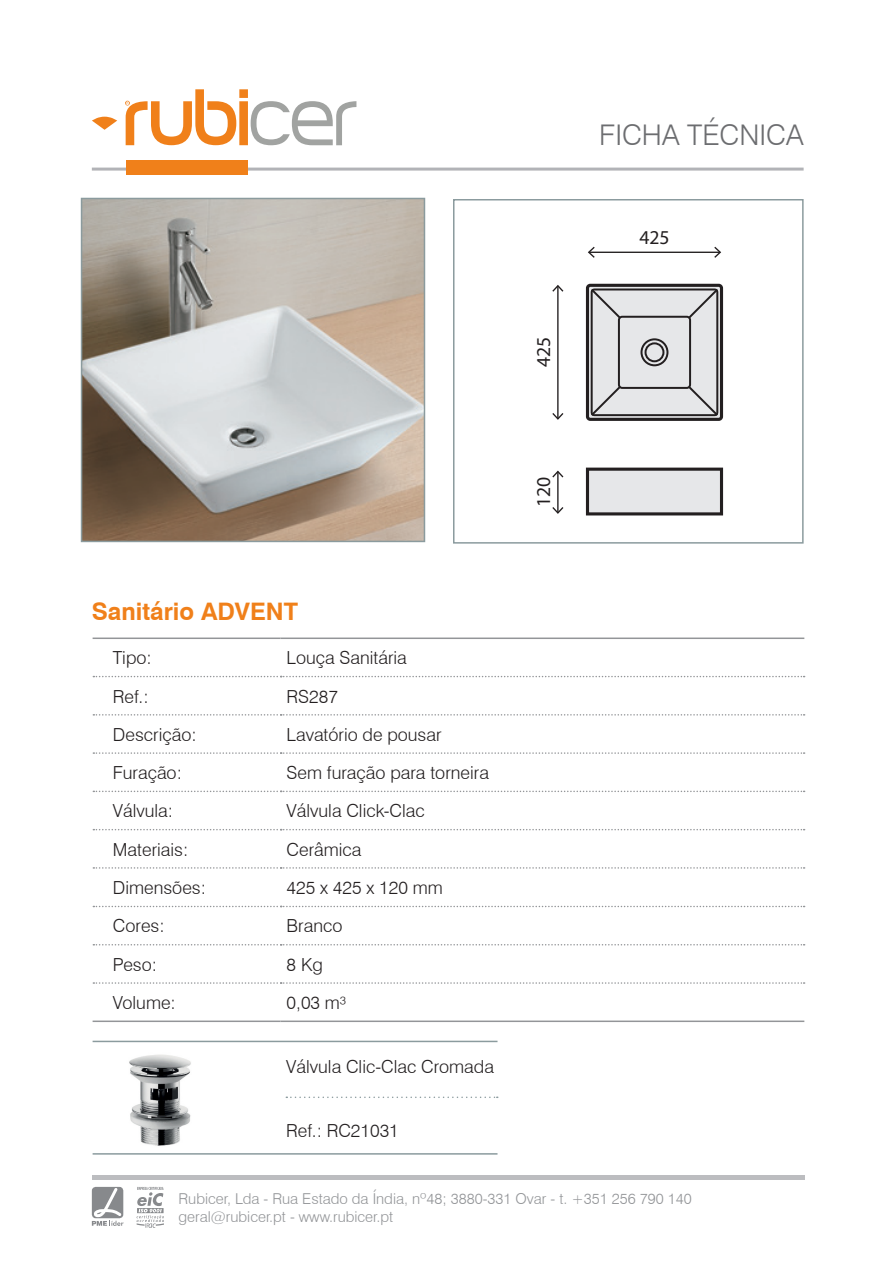
<style>
.page{position:relative;width:893px;height:1263px;background:#fff}
.page>*{position:absolute;margin:0;border:0;box-sizing:border-box;transform-origin:0 0}
.t1{font:300 28.5px "Swiss 721 BT";color:#6c6d70}
.t2{font:700 24.15px "Swiss 721 BT";color:#f0801a}
.t3{font:19.65px "Myriad Hebrew";color:#231f20}
.t4{font:300 18px "Swiss 721 BT";color:#231f20}
.t5{font:300 15px "Swiss 721 BT";color:#939598}
</style>
<div class="page">
<svg style="left:137px;top:1187px;width:26px;height:40px"></svg>
<div style="left:92px;top:1187px;width:31px;height:31px;background:#87898c;border-radius:4px"></div>
<svg style="left:92px;top:1188px;width:31px;height:38px"></svg>
<hr style="left:92px;top:1176px;width:712px;height:4px;background:#bcbdc0">
<div style="left:586px;top:284px;width:137px;height:137px;border:3px solid #231f20;border-radius:3px"></div>
<hr style="left:589px;top:252px;width:131px;height:1px;background:#231f20">
<svg style="left:588px;top:247px;width:7px;height:11px"></svg>
<svg style="left:714px;top:247px;width:7px;height:11px"></svg>
<hr style="left:557px;top:286px;width:2px;height:132px;background:#231f20">
<svg style="left:552px;top:413px;width:11px;height:7px"></svg>
<svg style="left:552px;top:285px;width:11px;height:7px"></svg>
<hr style="left:557px;top:472px;width:2px;height:40px;background:#231f20">
<svg style="left:552px;top:507px;width:11px;height:7px"></svg>
<svg style="left:552px;top:471px;width:11px;height:6px"></svg>
<div style="left:587px;top:469px;width:134px;height:45px;background:#e6e7e9"></div>
<div style="left:586px;top:468px;width:137px;height:47px;border:3px solid #231f20"></div>
<svg style="left:589px;top:287px;width:131px;height:131px;background:#cfd0d1"></svg>
<div style="left:619px;top:317px;width:71px;height:71px;background:#e6e7e9;border-radius:3px"></div>
<div style="left:618px;top:316px;width:73px;height:73px;border:2px solid #231f20;border-radius:3px"></div>
<svg style="left:641px;top:339px;width:26px;height:26px"></svg>
<div style="left:640px;top:338px;width:28px;height:28px;border:2px solid #231f20;border-radius:50%"></div>
<div style="left:645px;top:343px;width:18px;height:18px;background:#e6e7e9;border-radius:50%"></div>
<div style="left:644px;top:342px;width:20px;height:20px;border:2px solid #231f20;border-radius:50%"></div>
<div style="left:453px;top:199px;width:351px;height:345px;border:2px solid #8b9b9e"></div>
<hr style="left:93px;top:637px;width:188px;height:2px;background:#939598">
<hr style="left:281px;top:637px;width:523px;height:2px;background:#939598">
<hr style="left:93px;top:1020px;width:188px;height:2px;background:#939598">
<hr style="left:281px;top:1020px;width:523px;height:2px;background:#939598">
<svg style="left:93px;top:676px;width:712px;height:1px"></svg>
<svg style="left:93px;top:714px;width:712px;height:1px"></svg>
<svg style="left:93px;top:752px;width:712px;height:2px"></svg>
<svg style="left:93px;top:791px;width:712px;height:1px"></svg>
<svg style="left:93px;top:829px;width:712px;height:1px"></svg>
<svg style="left:93px;top:867px;width:712px;height:2px"></svg>
<svg style="left:93px;top:906px;width:712px;height:1px"></svg>
<svg style="left:93px;top:944px;width:712px;height:1px"></svg>
<svg style="left:93px;top:982px;width:712px;height:2px"></svg>
<hr style="left:92px;top:168px;width:712px;height:3px;background:#b2b3b7">
<svg style="left:92px;top:117px;width:25px;height:13px"></svg>
<svg style="left:125px;top:89px;width:231px;height:56px"></svg>
<div style="left:126px;top:161px;width:121px;height:14px;background:#f0801a"></div>
<img style="left:84px;top:201px;width:338px;height:338px">
<div style="left:81px;top:198px;width:344px;height:344px;border:2px solid #8b9b9e"></div>
<img style="left:129px;top:1054px;width:62px;height:92px">
<hr style="left:93px;top:1041px;width:404px;height:1px;background:#8b9b9e">
<hr style="left:93px;top:1153px;width:404px;height:1px;background:#8b9b9e">
<svg style="left:286px;top:1096px;width:212px;height:2px"></svg>
<p class="t1" style="left:599px;top:118px;width:206px">FICHA TÉCNICA</p>
<p class="t3" style="left:533px;top:367px;width:32px;rotate:-90deg">425</p>
<p class="t2" style="left:92px;top:597px;width:208px">Sanitário ADVENT</p>
<p class="t4" style="left:113px;top:647px;width:40px">Tipo:</p>
<p class="t4" style="left:287px;top:647px;width:122px">Louça Sanitária</p>
<p class="t4" style="left:113px;top:685px;width:37px">Ref.:</p>
<p class="t4" style="left:287px;top:685px;width:53px">RS287</p>
<p class="t4" style="left:113px;top:723px;width:85px">Descrição:</p>
<p class="t4" style="left:287px;top:723px;width:156px">Lavatório de pousar</p>
<p class="t4" style="left:113px;top:762px;width:70px">Furação:</p>
<p class="t4" style="left:287px;top:762px;width:204px">Sem furação para torneira</p>
<p class="t4" style="left:113px;top:800px;width:62px">Válvula:</p>
<p class="t4" style="left:287px;top:800px;width:140px">Válvula Click-Clac</p>
<p class="t4" style="left:113px;top:838px;width:77px">Materiais:</p>
<p class="t4" style="left:287px;top:838px;width:76px">Cerâmica</p>
<p class="t4" style="left:113px;top:877px;width:94px">Dimensões:</p>
<p class="t4" style="left:287px;top:877px;width:158px">425 x 425 x 120 mm</p>
<p class="t4" style="left:113px;top:915px;width:53px">Cores:</p>
<p class="t4" style="left:287px;top:915px;width:57px">Branco</p>
<p class="t4" style="left:113px;top:953px;width:46px">Peso:</p>
<p class="t4" style="left:287px;top:953px;width:38px">8 Kg</p>
<p class="t4" style="left:113px;top:992px;width:64px">Volume:</p>
<p class="t4" style="left:287px;top:992px;width:61px">0,03 m³</p>
<p class="t4" style="left:286px;top:1055px;width:209px">Válvula Clic-Clac Cromada</p>
<p class="t4" style="left:286px;top:1120px;width:114px">Ref.: RC21031</p>
<p class="t3" style="left:533px;top:507px;width:32px;rotate:-90deg">120</p>
<p class="t3" style="left:639px;top:226px;width:32px">425</p>
<p class="t5" style="left:179px;top:1189px;width:515px">Rubicer, Lda - Rua Estado da Índia, nº48; 3880-331 Ovar - t. +351 256 790 140</p>
<p class="t5" style="left:179px;top:1207px;width:216px">geral@rubicer.pt - www.rubicer.pt</p>
</div>
